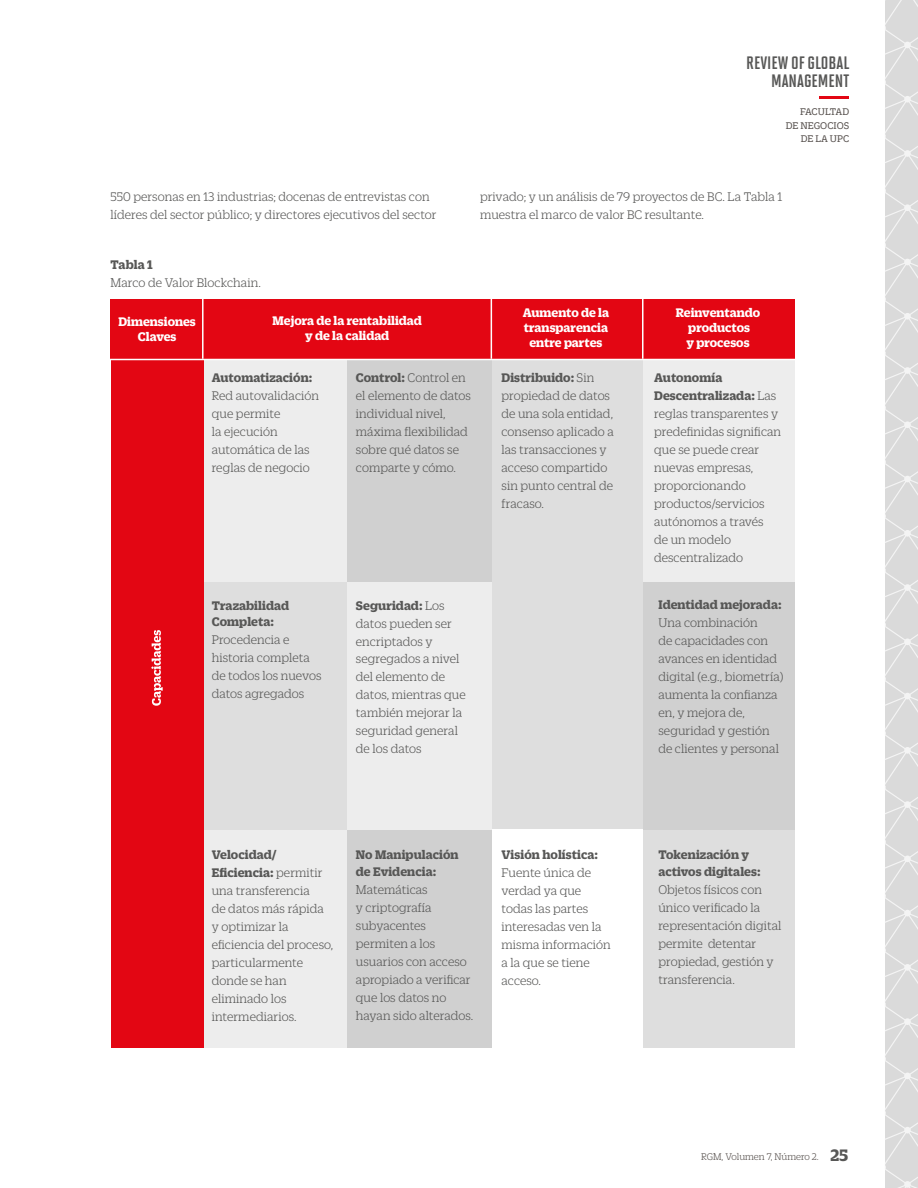
<style>
.page{position:relative;width:918px;height:1188px;background:#fff}
.page>*{position:absolute;margin:0;border:0;box-sizing:border-box;transform-origin:0 0}
.t1{font:700 18px/18.6px "Solano Gothic MVB Std";color:#575756;text-align:right}
.t2{font:700 18px "Zizou Slab";color:#575756}
.t3{font:300 13.5px/18px "Zizou Slab";letter-spacing:.005em;color:#575756}
.t4{font:700 13.5px/16.5px "Zizou Slab";letter-spacing:.005em;color:#575756}
.t5{font:700 13.5px/15px "Zizou Slab";color:#fff;text-align:center}
.t6{font:10.5px/13.5px "Zizou Slab";color:#57514e;text-align:right}
.t7{font:300 10.5px "Zizou Slab";color:#57514e}
.s1{font-weight:700}
</style>
<div class="page">
<svg style="left:885px;top:0;width:33px;height:1188px;background:#dcdcdc"></svg>
<hr style="left:819px;top:96px;width:29px;height:3px;background:#e30613">
<div style="left:202px;top:360px;width:145px;height:222px;background:#ededed"></div>
<div style="left:202px;top:829px;width:145px;height:219px;background:#ededed"></div>
<div style="left:202px;top:582px;width:145px;height:247px;background:#dedede"></div>
<div style="left:347px;top:360px;width:145px;height:222px;background:#d0d0d0"></div>
<div style="left:347px;top:829px;width:145px;height:219px;background:#d0d0d0"></div>
<div style="left:347px;top:582px;width:145px;height:247px;background:#ededed"></div>
<div style="left:492px;top:360px;width:151px;height:469px;background:#dedede"></div>
<div style="left:643px;top:360px;width:152px;height:222px;background:#ededed"></div>
<div style="left:643px;top:829px;width:152px;height:219px;background:#dedede"></div>
<div style="left:643px;top:582px;width:152px;height:247px;background:#d0d0d0"></div>
<div style="left:111px;top:299px;width:684px;height:61px;background:#e30613"></div>
<div style="left:111px;top:360px;width:93px;height:688px;background:#e30613"></div>
<svg style="left:151px;top:630px;width:12px;height:76px"></svg>
<hr style="left:107px;top:359px;width:688px;height:1px;background:#fff">
<hr style="left:202px;top:297px;width:2px;height:62px;background:#fff">
<hr style="left:491px;top:297px;width:1px;height:62px;background:#fff">
<hr style="left:642px;top:297px;width:2px;height:62px;background:#fff">
<h1 class="t1" style="left:746px;top:53px;width:105px">REVIEW OF GLOBAL<br>MANAGEMENT</h1>
<p class="t6" style="left:786px;top:104px;width:65px">FACULTAD<br>DE NEGOCIOS<br>DE LA UPC</p>
<p class="t3" style="left:111px;top:187px;width:328px">550 personas en 13 industrias; docenas de entrevistas con líderes del sector público; y directores ejecutivos del sector</p>
<p class="t3" style="left:480px;top:187px;width:304px">privado; y un análisis de 79 proyectos de BC. La Tabla 1 muestra el marco de valor BC resultante.</p>
<p class="t4" style="left:111px;top:256px;width:44px">Tabla 1</p>
<p class="t3" style="left:111px;top:273px;width:152px">Marco de Valor Blockchain.</p>
<p class="t5" style="left:118px;top:313px;width:79px">Dimensiones<br>Claves</p>
<p class="t5" style="left:273px;top:312px;width:151px">Mejora de la rentabilidad y de la calidad</p>
<p class="t5" style="left:523px;top:304px;width:88px">Aumento de la transparencia entre partes</p>
<p class="t5" style="left:676px;top:304px;width:86px">Reinventando productos<br>y procesos</p>
<p class="t4" style="left:212px;top:368px;width:102px">Automatización:</p>
<p class="t3" style="left:212px;top:386px;width:109px">Red autovalidación que permite<br>la ejecución automática de las reglas de negocio</p>
<p class="t3" style="left:502px;top:368px;width:114px"><span class="s1">Distribuido:</span> Sin propiedad de datos de una sola entidad, consenso aplicado a las transacciones y acceso compartido sin punto central de fracaso.</p>
<p class="t3" style="left:654px;top:368px;width:129px"><span class="s1">Autonomía<br>Descentralizada:</span> Las reglas transparentes y predefinidas significan que se puede crear nuevas empresas, proporcionando productos/servicios autónomos a través<br>de un modelo descentralizado</p>
<p class="t3" style="left:356px;top:368px;width:117px"><span class="s1">Control:</span> Control en el elemento de datos individual nivel, máxima flexibilidad sobre qué datos se comparte y cómo.</p>
<p class="t4" style="left:212px;top:596px;width:79px">Trazabilidad<br>Completa:</p>
<p class="t3" style="left:212px;top:630px;width:111px">Procedencia e historia completa de todos los nuevos datos agregados</p>
<p class="t3" style="left:356px;top:595px;width:111px"><span class="s1">Seguridad:</span> Los datos pueden ser encriptados y segregados a nivel del elemento de datos, mientras que también mejorar la seguridad general de los datos</p>
<p class="t3" style="left:212px;top:845px;width:123px"><span class="s1">Velocidad/<br>Eficiencia:</span> permitir una transferencia<br>de datos más rápida y optimizar la eficiencia del proceso, particularmente donde se han eliminado los intermediarios.</p>
<p class="t4" style="left:356px;top:845px;width:104px">No Manipulación de Evidencia:</p>
<p class="t3" style="left:356px;top:880px;width:119px">Matemáticas<br>y criptografía subyacentes permiten a los usuarios con acceso apropiado a verificar que los datos no hayan sido alterados.</p>
<p class="t4" style="left:502px;top:845px;width:98px">Visión holística:</p>
<p class="t3" style="left:502px;top:863px;width:111px">Fuente única de verdad ya que todas las partes interesadas ven la misma información a la que se tiene acceso.</p>
<p class="t4" style="left:658px;top:596px;width:125px">Identidad mejorada:</p>
<p class="t3" style="left:658px;top:613px;width:127px">Una combinación<br>de capacidades con avances en identidad digital (e.g., biometría) aumenta la confianza en, y mejora de, seguridad y gestión de clientes y personal</p>
<p class="t4" style="left:658px;top:845px;width:104px">Tokenización y activos digitales:</p>
<p class="t3" style="left:658px;top:879px;width:125px">Objetos físicos con único verificado la representación digital permite detentar propiedad, gestión y transferencia.</p>
<p class="t7" style="left:701px;top:1150px;width:119px">RGM, Volumen 7, Número 2.</p>
<h1 class="t2" style="left:830px;top:1143px;width:19px">25</h1>
</div>
